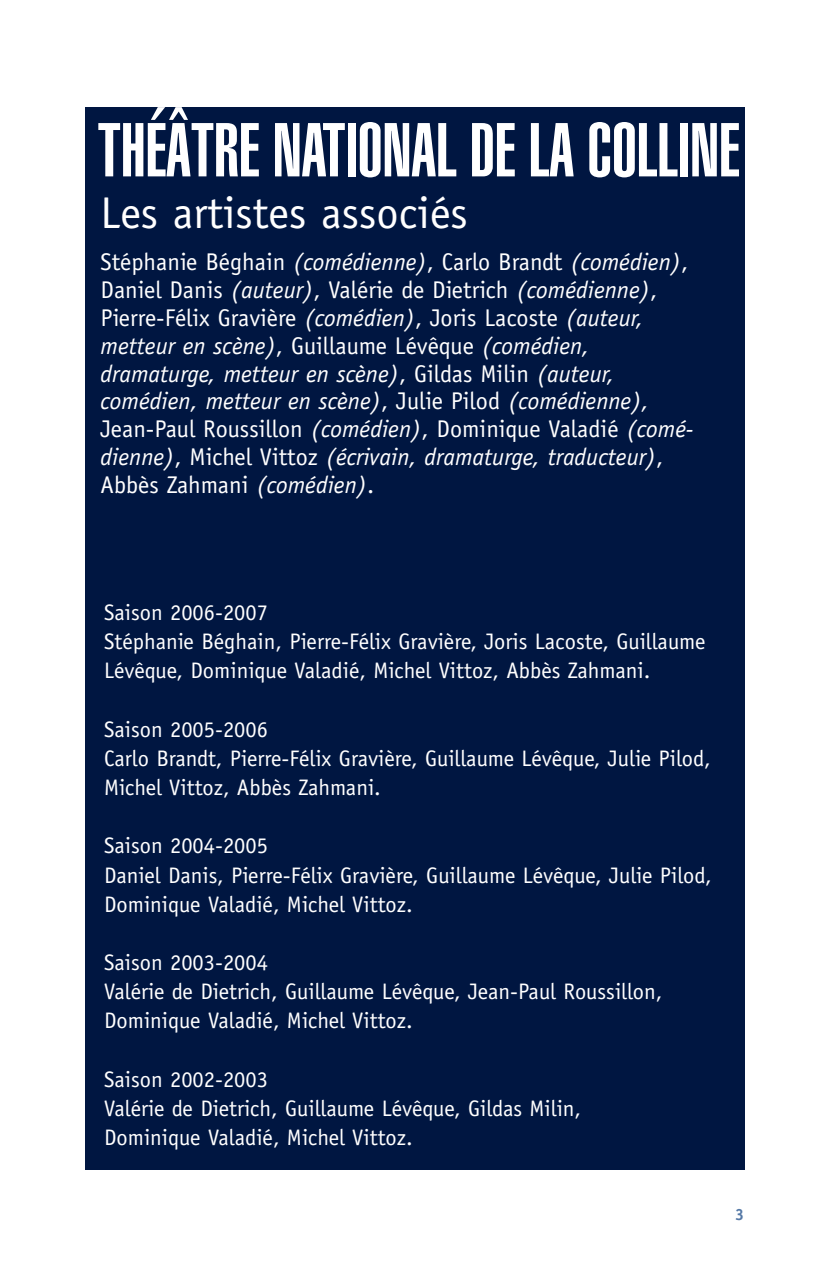
<style>
.page{position:relative;width:815px;height:1275px;background:#fff}
.page>*{position:absolute;margin:0;border:0;box-sizing:border-box;transform-origin:0 0}
.t1{font:900 extra-condensed 75px "Helvetica";letter-spacing:-.005em;color:#fff}
.t2{font:44.5px "Officina Sans";color:#fff}
.t3{font:italic 24.25px/27.8px "Officina Sans";color:#fff}
.t4{font:22.5px/29.2px "Officina Sans";color:#fff}
.t5{font:700 16.25px "Officina Serif";color:#5478a6}
.s1{font-style:normal}
</style>
<div class="page">
<div style="left:85px;top:107px;width:659px;height:1062px;background:#001641"></div>
<h1 class="t1" style="left:97px;top:123px;width:644px">THÉÂTRE NATIONAL DE LA COLLINE</h1>
<h2 class="t2" style="left:101px;top:196px;width:369px">Les artistes associés</h2>
<p class="t3" style="left:101px;top:250px;width:594px"><span class="s1">Stéphanie Béghain</span> (comédienne)<span class="s1">, Carlo Brandt</span> (comédien)<span class="s1">, Daniel Danis</span> (auteur)<span class="s1">, Valérie de Dietrich</span> (comédienne)<span class="s1">, Pierre-Félix Gravière</span> (comédien)<span class="s1">, Joris Lacoste</span> (auteur, metteur en scène)<span class="s1">, Guillaume Lévêque</span> (comédien, dramaturge, metteur en scène)<span class="s1">, Gildas Milin</span> (auteur, comédien, metteur en scène)<span class="s1">, Julie Pilod</span> (comédienne), <span class="s1">Jean-Paul Roussillon</span> (comédien)<span class="s1">, Dominique Valadié</span> (comé&shy;dienne)<span class="s1">, Michel Vittoz</span> (écrivain, dramaturge, traducteur)<span class="s1">, Abbès Zahmani</span> (comédien)<span class="s1">.</span></p>
<p class="t4" style="left:104px;top:600px;width:603px">Saison 2006-2007<br>Stéphanie Béghain, Pierre-Félix Gravière, Joris Lacoste, Guillaume<br>Lévêque, Dominique Valadié, Michel Vittoz, Abbès Zahmani.</p>
<p class="t4" style="left:104px;top:716px;width:608px">Saison 2005-2006<br>Carlo Brandt, Pierre-Félix Gravière, Guillaume Lévêque, Julie Pilod,<br>Michel Vittoz, Abbès Zahmani.</p>
<p class="t4" style="left:104px;top:833px;width:609px">Saison 2004-2005<br>Daniel Danis, Pierre-Félix Gravière, Guillaume Lévêque, Julie Pilod,<br>Dominique Valadié, Michel Vittoz.</p>
<p class="t4" style="left:104px;top:950px;width:560px">Saison 2003-2004<br>Valérie de Dietrich, Guillaume Lévêque, Jean-Paul Roussillon,<br>Dominique Valadié, Michel Vittoz.</p>
<p class="t4" style="left:104px;top:1066px;width:479px">Saison 2002-2003<br>Valérie de Dietrich, Guillaume Lévêque, Gildas Milin,<br>Dominique Valadié, Michel Vittoz.</p>
<p class="t5" style="left:735px;top:1208px;width:11px">3</p>
</div>
